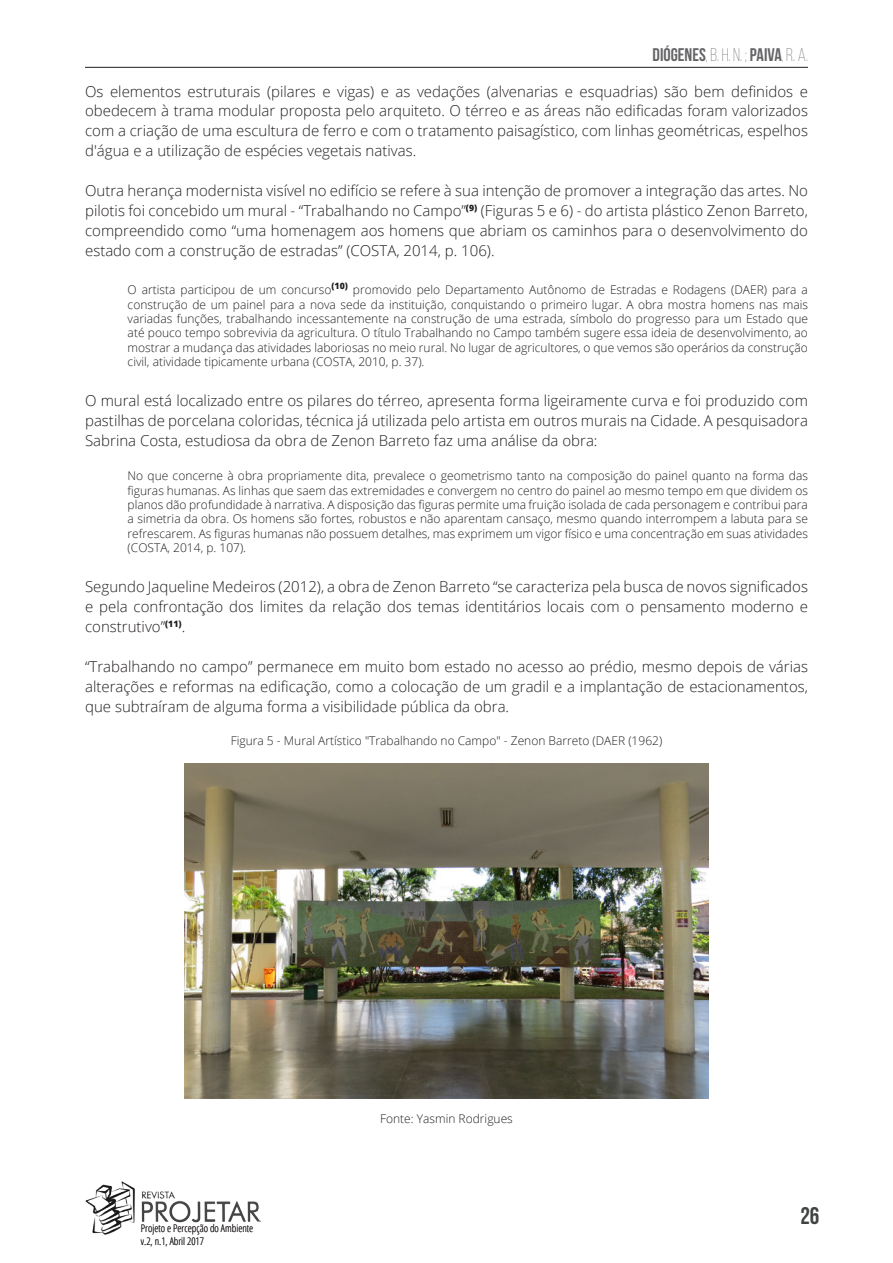
<style>
.page{position:relative;width:893px;height:1263px;background:#fff}
.page>*{position:absolute;margin:0;border:0;box-sizing:border-box;transform-origin:0 0}
.t1{font:700 24px "Bebas Neue";color:#414243}
.t2{font:700 18.3px "Bebas Neue";color:#656568}
.Corpo_Básico{font:300 15px/20px "Open Sans";color:#231f20;text-align:justify}
.Citações{font:300 12px/14.4px "Open Sans";color:#231f20;text-align:justify}
.Figuras{font:300 12px "Open Sans";color:#231f20}
.t3{font:300 condensed 10.5px "Open Sans";color:#231f20}
.s1{font-weight:300;font-size:16.5px}
.s2{font-weight:300}
</style>
<div class="page">
<img style="left:85px;top:1181px;width:173px;height:54px">
<hr style="left:85px;top:67px;width:723px;height:1px;background:#231f20">
<img style="left:185px;top:763px;width:523px;height:335px">
<p class="t2" style="left:653px;top:45px;width:157px">DIÓGENES<span class="s1">,</span><span class="s2">B. H. N. ;</span> PAIVA<span class="s1">,</span><span class="s2">R. A.</span></p>
<p class="Corpo_Básico" style="left:85px;top:81px;width:724px">Os elementos estruturais (pilares e vigas) e as vedações (alvenarias e esquadrias) são bem definidos e obedecem à trama modular proposta pelo arquiteto. O térreo e as áreas não edificadas foram valorizados com a criação de uma escultura de ferro e com o tratamento paisagístico, com linhas geométricas, espelhos d'água e a utilização de espécies vegetais nativas.</p>
<p class="Corpo_Básico" style="left:85px;top:180px;width:724px">Outra herança modernista visível no edifício se refere à sua intenção de promover a integração das artes. No pilotis foi concebido um mural - “Trabalhando no Campo”<sup>(9)</sup> (Figuras 5 e 6) - do artista plástico Zenon Barreto, compreendido como “uma homenagem aos homens que abriam os caminhos para o desenvolvimento do estado com a construção de estradas” (COSTA, 2014, p. 106).</p>
<p class="Citações" style="left:128px;top:282px;width:682px">O artista participou de um concurso<sup>(10)</sup> promovido pelo Departamento Autônomo de Estradas e Rodagens (DAER) para a construção de um painel para a nova sede da instituição, conquistando o primeiro lugar. A obra mostra homens nas mais variadas funções, trabalhando incessantemente na construção de uma estrada, símbolo do progresso para um Estado que até pouco tempo sobrevivia da agricultura. O título Trabalhando no Campo também sugere essa ideia de desenvolvimento, ao mostrar a mudança das atividades laboriosas no meio rural. No lugar de agricultores, o que vemos são operários da construção civil, atividade tipicamente urbana (COSTA, 2010, p. 37).</p>
<p class="Corpo_Básico" style="left:85px;top:390px;width:724px">O mural está localizado entre os pilares do térreo, apresenta forma ligeiramente curva e foi produzido com pastilhas de porcelana coloridas, técnica já utilizada pelo artista em outros murais na Cidade. A pesquisadora Sabrina Costa, estudiosa da obra de Zenon Barreto faz uma análise da obra:</p>
<p class="Citações" style="left:128px;top:468px;width:682px">No que concerne à obra propriamente dita, prevalece o geometrismo tanto na composição do painel quanto na forma das figuras humanas. As linhas que saem das extremidades e convergem no centro do painel ao mesmo tempo em que dividem os planos dão profundidade à narrativa. A disposição das figuras permite uma fruição isolada de cada personagem e contribui para a simetria da obra. Os homens são fortes, robustos e não aparentam cansaço, mesmo quando interrompem a labuta para se refrescarem. As figuras humanas não possuem detalhes, mas exprimem um vigor físico e uma concentração em suas atividades (COSTA, 2014, p. 107).</p>
<p class="Corpo_Básico" style="left:85px;top:576px;width:724px">Segundo Jaqueline Medeiros (2012), a obra de Zenon Barreto “se caracteriza pela busca de novos significados e pela confrontação dos limites da relação dos temas identitários locais com o pensamento moderno e construtivo”<sup>(11)</sup>.</p>
<p class="Corpo_Básico" style="left:85px;top:656px;width:724px">“Trabalhando no campo” permanece em muito bom estado no acesso ao prédio, mesmo depois de várias alterações e reformas na edificação, como a colocação de um gradil e a implantação de estacionamentos, que subtraíram de alguma forma a visibilidade pública da obra.</p>
<p class="Figuras" style="left:231px;top:733px;width:433px">Figura 5 - Mural Artístico "Trabalhando no Campo" - Zenon Barreto (DAER (1962)</p>
<p class="t3" style="left:141px;top:1221px;width:114px">Projeto e Percepção do Ambiente</p>
<p class="t3" style="left:141px;top:1234px;width:65px">v.2, n.1, Abril 2017</p>
<p class="Figuras" style="left:380px;top:1110px;width:134px">Fonte: Yasmin Rodrigues</p>
<h1 class="t1" style="left:800px;top:1203px;width:21px">26</h1>
</div>
